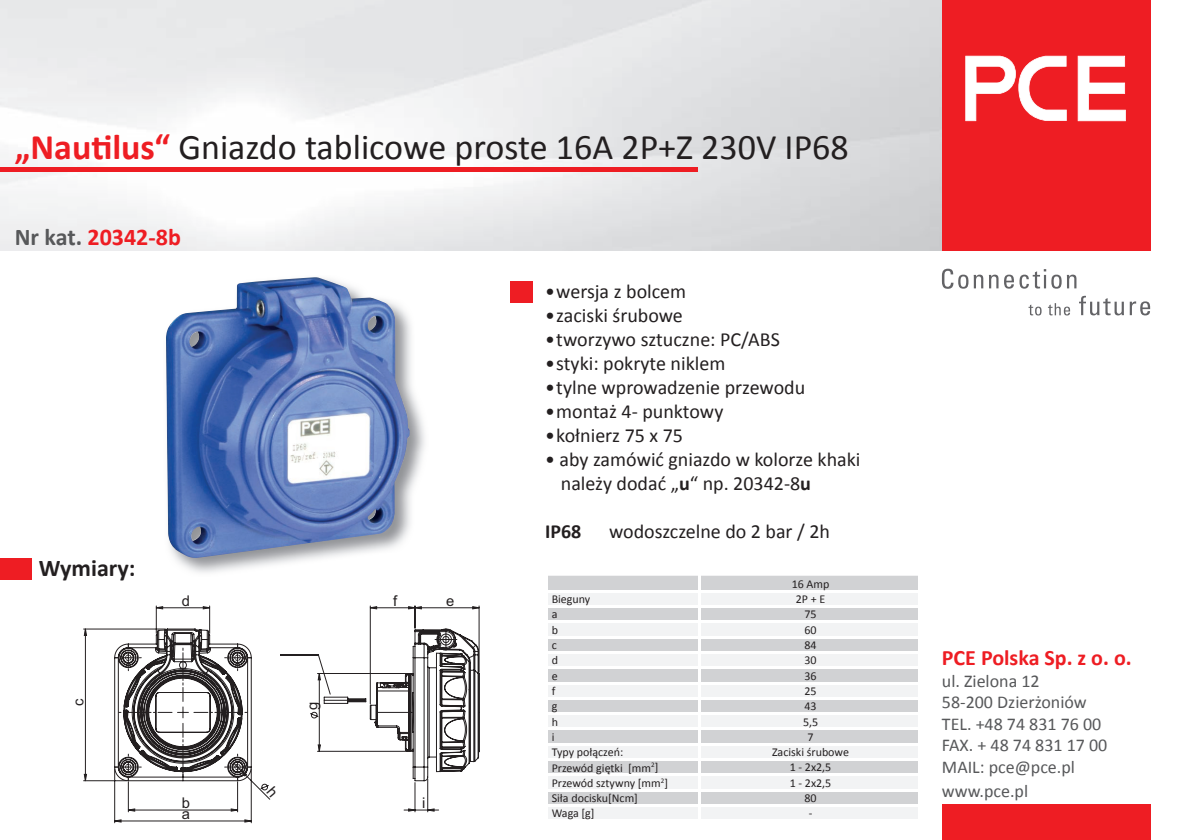
<style>
.page{position:relative;width:1191px;height:840px;background:#fff}
.page>*{position:absolute;margin:0;border:0;box-sizing:border-box;transform-origin:0 0}
.t1{font:36px "Calibri";color:#231f20}
.t2{font:700 24px "Calibri";color:#ee1d23}
.t3{font:700 24px "Calibri";color:#231f20}
.t4{font:700 22px "Calibri";color:#ee1d23}
.t5{font:20px/24px "Calibri";color:#231f20}
.t6{font:700 20px "Calibri";color:#231f20}
.t7{font:18px/21.6px "Calibri";color:#57585a}
.t8{font:14.8px "Arial";color:#231f20}
.t9{font:12px "Calibri";color:#231f20}
.s1{font-weight:700;color:#ee1d23}
.s2{color:#57585a}
.s3{font-weight:700}
</style>
<div class="page">
<img style="left:0;top:0;width:942px;height:251px">
<div style="left:942px;top:0;width:208px;height:251px;background:#ee1d23"></div>
<svg style="left:942px;top:268px;width:134px;height:20px"></svg>
<svg style="left:1079px;top:295px;width:71px;height:20px"></svg>
<svg style="left:1028px;top:303px;width:42px;height:12px"></svg>
<svg style="left:1077px;top:56px;width:48px;height:65px"></svg>
<svg style="left:965px;top:56px;width:101px;height:65px"></svg>
<div style="left:942px;top:804px;width:208px;height:35px;background:#ee1d23"></div>
<hr style="left:0;top:167px;width:697px;height:4px;background:#ee1d23">
<div style="left:510px;top:281px;width:22px;height:21px;background:#ee1d23"></div>
<div style="left:0;top:557px;width:32px;height:22px;background:#ee1d23"></div>
<svg style="left:548px;top:575px;width:370px;height:14px;background:#d3d4d6"></svg>
<svg style="left:548px;top:593px;width:370px;height:226px;fill:#f2f3f4"></svg>
<hr style="left:545px;top:742px;width:154px;height:2px;background:#fff">
<hr style="left:545px;top:758px;width:154px;height:2px;background:#fff">
<hr style="left:545px;top:773px;width:154px;height:2px;background:#fff">
<hr style="left:545px;top:788px;width:154px;height:2px;background:#fff">
<hr style="left:545px;top:804px;width:154px;height:2px;background:#fff">
<hr style="left:545px;top:605px;width:154px;height:2px;background:#fff">
<hr style="left:699px;top:605px;width:221px;height:2px;background:#fff">
<hr style="left:545px;top:620px;width:154px;height:2px;background:#fff">
<hr style="left:699px;top:620px;width:221px;height:2px;background:#fff">
<hr style="left:545px;top:635px;width:154px;height:2px;background:#fff">
<hr style="left:699px;top:635px;width:221px;height:2px;background:#fff">
<hr style="left:545px;top:651px;width:154px;height:2px;background:#fff">
<hr style="left:699px;top:651px;width:221px;height:2px;background:#fff">
<hr style="left:545px;top:666px;width:154px;height:2px;background:#fff">
<hr style="left:699px;top:666px;width:221px;height:2px;background:#fff">
<hr style="left:545px;top:681px;width:154px;height:2px;background:#fff">
<hr style="left:699px;top:681px;width:221px;height:2px;background:#fff">
<hr style="left:545px;top:697px;width:154px;height:2px;background:#fff">
<hr style="left:699px;top:697px;width:221px;height:2px;background:#fff">
<hr style="left:545px;top:712px;width:154px;height:2px;background:#fff">
<hr style="left:699px;top:712px;width:221px;height:2px;background:#fff">
<hr style="left:545px;top:727px;width:154px;height:2px;background:#fff">
<hr style="left:699px;top:727px;width:221px;height:2px;background:#fff">
<svg style="left:698px;top:575px;width:2px;height:244px"></svg>
<hr style="left:699px;top:742px;width:221px;height:2px;background:#fff">
<hr style="left:699px;top:758px;width:221px;height:2px;background:#fff">
<hr style="left:699px;top:773px;width:221px;height:2px;background:#fff">
<hr style="left:699px;top:788px;width:221px;height:2px;background:#fff">
<hr style="left:699px;top:804px;width:221px;height:2px;background:#fff">
<img style="left:175px;top:325px;width:250px;height:248px">
<img style="left:166px;top:277px;width:244px;height:281px">
<svg style="left:83px;top:605px;width:396px;height:218px"></svg>
<svg style="left:115px;top:819px;width:136px;height:2px"></svg>
<svg style="left:128px;top:808px;width:110px;height:2px"></svg>
<svg style="left:84px;top:628px;width:2px;height:152px"></svg>
<svg style="left:156px;top:606px;width:54px;height:2px"></svg>
<svg style="left:114px;top:628px;width:138px;height:152px"></svg>
<svg style="left:309px;top:606px;width:170px;height:204px"></svg>
<svg style="left:260px;top:783px;width:18px;height:13px"></svg>
<h1 class="t1" style="left:15px;top:122px;width:835px"><span class="s1">„Nautilus“</span> Gniazdo tablicowe proste 16A 2P+Z 230V IP68</h1>
<p class="t2" style="left:15px;top:220px;width:168px"><span class="s2">Nr kat.</span> 20342-8b</p>
<p class="t3" style="left:39px;top:550px;width:98px">Wymiary:</p>
<p class="t5" style="left:545px;top:279px;width:143px">• wersja z bolcem</p>
<p class="t5" style="left:545px;top:303px;width:139px">• zaciski śrubowe</p>
<p class="t5" style="left:545px;top:327px;width:236px">• tworzywo sztuczne: PC/ABS</p>
<p class="t5" style="left:545px;top:351px;width:182px">• styki: pokryte niklem</p>
<p class="t5" style="left:545px;top:375px;width:262px">• tylne wprowadzenie przewodu</p>
<p class="t5" style="left:545px;top:399px;width:180px">• montaż 4- punktowy</p>
<p class="t5" style="left:545px;top:423px;width:139px">• kołnierz 75 x 75</p>
<p class="t5" style="left:561px;top:447px;width:301px;text-indent:-16px">• aby zamówić gniazdo w kolorze khaki należy dodać „<span class="s3">u</span>“ np. 20342-8<span class="s3">u</span></p>
<p class="t6" style="left:545px;top:517px;width:38px">IP68</p>
<p class="t5" style="left:609px;top:519px;width:222px">wodoszczelne do 2 bar / 2h</p>
<p class="t9" style="left:791px;top:575px;width:39px">16 Amp</p>
<p class="t8" style="left:69px;top:705px;width:9px;rotate:-90deg">c</p>
<p class="t9" style="left:551px;top:590px;width:40px">Bieguny</p>
<p class="t9" style="left:796px;top:590px;width:31px">2P + E</p>
<p class="t9" style="left:551px;top:605px;width:7px">a</p>
<p class="t9" style="left:804px;top:605px;width:14px">75</p>
<p class="t9" style="left:551px;top:621px;width:8px">b</p>
<p class="t9" style="left:804px;top:621px;width:14px">60</p>
<p class="t9" style="left:551px;top:636px;width:7px">c</p>
<p class="t9" style="left:804px;top:636px;width:14px">84</p>
<p class="t9" style="left:551px;top:651px;width:8px">d</p>
<p class="t9" style="left:804px;top:651px;width:14px">30</p>
<p class="t9" style="left:551px;top:666px;width:7px">e</p>
<p class="t9" style="left:804px;top:666px;width:14px">36</p>
<p class="t9" style="left:551px;top:682px;width:5px">f</p>
<p class="t9" style="left:804px;top:682px;width:14px">25</p>
<p class="t9" style="left:551px;top:697px;width:7px">g</p>
<p class="t9" style="left:804px;top:697px;width:14px">43</p>
<p class="t9" style="left:551px;top:712px;width:8px">h</p>
<p class="t9" style="left:803px;top:712px;width:17px">5,5</p>
<p class="t9" style="left:551px;top:728px;width:4px">i</p>
<p class="t9" style="left:807px;top:728px;width:8px">7</p>
<p class="t9" style="left:551px;top:743px;width:73px">Typy połączeń:</p>
<p class="t9" style="left:772px;top:743px;width:78px">Zaciski śrubowe</p>
<p class="t9" style="left:551px;top:758px;width:108px">Przewód giętki [mm<sup>2</sup>]</p>
<p class="t9" style="left:789px;top:758px;width:43px">1 - 2x2,5</p>
<p class="t9" style="left:551px;top:774px;width:118px">Przewód sztywny [mm<sup>2</sup>]</p>
<p class="t9" style="left:789px;top:774px;width:43px">1 - 2x2,5</p>
<p class="t9" style="left:551px;top:789px;width:88px">Siła docisku[Ncm]</p>
<p class="t9" style="left:804px;top:789px;width:14px">80</p>
<p class="t8" style="left:393px;top:590px;width:6px">f</p>
<p class="t8" style="left:446px;top:590px;width:10px">e</p>
<p class="t8" style="left:182px;top:590px;width:10px">d</p>
<p class="t8" style="left:302px;top:710px;width:10px;rotate:-90deg">g</p>
<p class="t8" style="left:182px;top:792px;width:10px">b</p>
<p class="t8" style="left:422px;top:792px;width:5px">i</p>
<p class="t8" style="left:182px;top:803px;width:10px">a</p>
<p class="t9" style="left:551px;top:804px;width:44px">Waga [g]</p>
<p class="t9" style="left:808px;top:804px;width:5px">-</p>
<p class="t4" style="left:942px;top:641px;width:191px">PCE Polska Sp. z o. o.</p>
<p class="t7" style="left:942px;top:669px;width:167px">ul. Zielona 12<br>58-200 Dzierżoniów<br>TEL. +48 74 831 76 00<br>FAX. + 48 74 831 17 00<br>MAIL: pce@pce.pl</p>
<p class="t7" style="left:942px;top:779px;width:88px">www.pce.pl</p>
</div>
